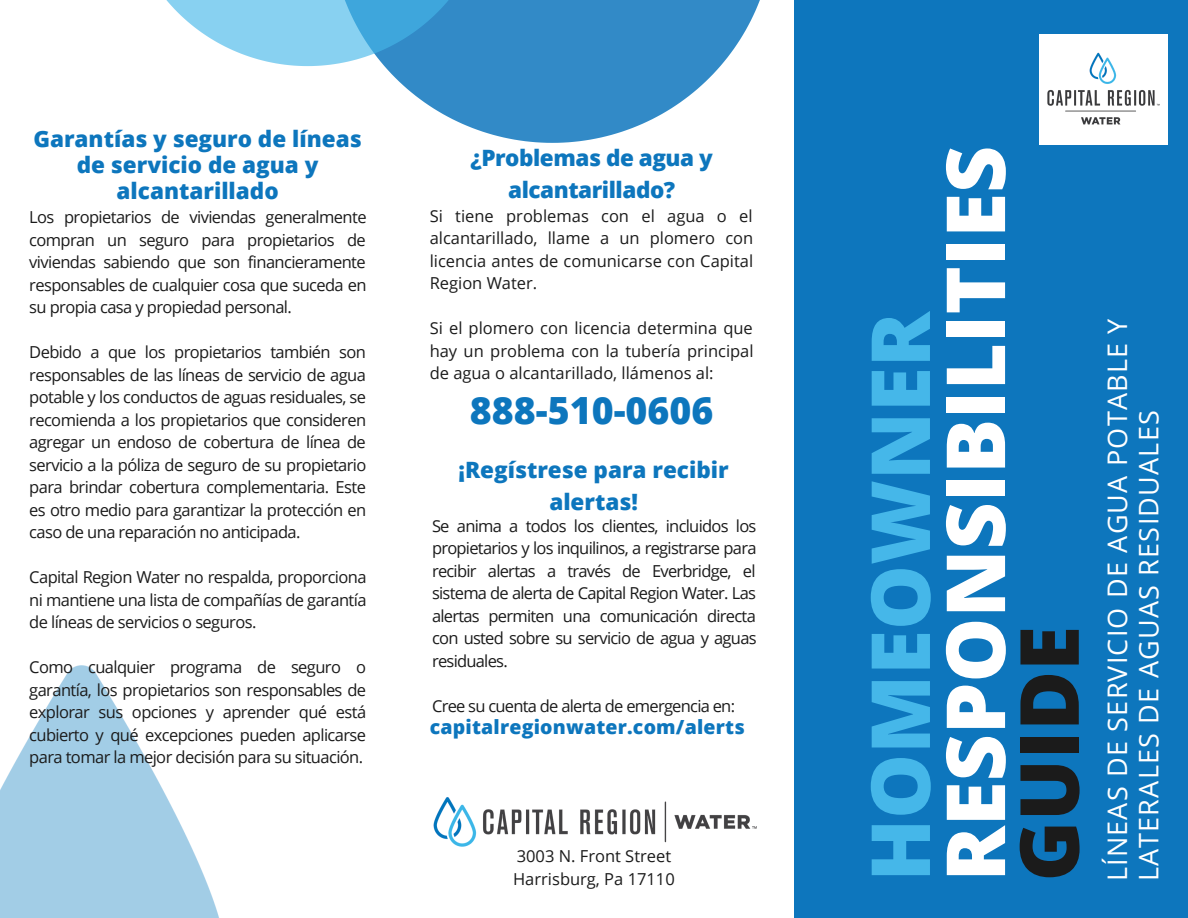
<style>
.page{position:relative;width:1188px;height:918px;background:#fff}
.page>*{position:absolute;margin:0;border:0;box-sizing:border-box;transform-origin:0 0}
.t1{font:800 81.6px "Open Sans";color:#fff}
.t2{font:800 81.6px "Open Sans";color:#45b7e9}
.t3{font:800 81.6px "Open Sans";color:#1b1b1b}
.t4{font:800 37.5px "Open Sans";color:#0d76bd}
.t5{font:27px "Open Sans";letter-spacing:.045em;color:#fff}
.t6{font:800 22.5px/25.8px "Open Sans";color:#0d76bd;text-align:center}
.t7{font:800 22.5px/31.5px "Open Sans";letter-spacing:-.02em;color:#0d76bd;text-align:center}
.t8{font:800 19.5px "Open Sans";letter-spacing:.01em;color:#0d76bd}
.t9{font:16.5px/22.5px "Open Sans";letter-spacing:-.035em;color:#1b1b1b;text-align:justify}
.t10{font:16.5px/22.5px "Open Sans";color:#1b1b1b}
</style>
<div class="page">
<div style="left:793px;top:0;width:395px;height:918px;background:#0d76bd"></div>
<img style="left:0;top:666px;width:219px;height:252px">
<svg style="left:384px;top:0;width:376px;height:143px;fill:#328ac7"></svg>
<div style="left:1039px;top:34px;width:128px;height:110px;background:#fff"></div>
<svg style="left:166px;top:0;width:325px;height:66px"></svg>
<img style="left:1047px;top:52px;width:113px;height:73px">
<img style="left:433px;top:797px;width:324px;height:50px">
<p class="t6" style="left:33px;top:125px;width:330px">Garantías y seguro de líneas de servicio de agua y</p>
<p class="t6" style="left:117px;top:177px;width:164px">alcantarillado</p>
<p class="t9" style="left:29px;top:206px;width:339px">Los propietarios de viviendas generalmente compran un seguro para propietarios de viviendas sabiendo que son financieramente responsables de cualquier cosa que suceda en su propia casa y propiedad personal.</p>
<p class="t9" style="left:29px;top:341px;width:339px">Debido a que los propietarios también son responsables de las líneas de servicio de agua potable y los conductos de aguas residuales, se recomienda a los propietarios que consideren agregar un endoso de cobertura de línea de servicio a la póliza de seguro de su propietario para brindar cobertura complementaria. Este es otro medio para garantizar la protección en caso de una reparación no anticipada.</p>
<p class="t9" style="left:29px;top:566px;width:339px">Capital Region Water no respalda, proporciona</p>
<p class="t9" style="left:29px;top:588px;width:339px">ni mantiene una lista de compañías de garantía de líneas de servicios o seguros.</p>
<p class="t9" style="left:29px;top:656px;width:338px">Como cualquier programa de seguro o garantía, los propietarios son responsables de</p>
<p class="t9" style="left:29px;top:701px;width:338px">explorar sus opciones y aprender qué está cubierto y qué excepciones pueden aplicarse para tomar la mejor decisión para su situación.</p>
<p class="t7" style="left:470px;top:142px;width:244px">¿Problemas de agua y alcantarillado?</p>
<p class="t10" style="left:430px;top:204px;width:324px">Si tiene problemas con el agua o el</p>
<p class="t10" style="left:430px;top:226px;width:325px">alcantarillado, llame a un plomero con</p>
<p class="t10" style="left:430px;top:249px;width:325px">licencia antes de comunicarse con Capital<br>Region Water.</p>
<p class="t10" style="left:430px;top:316px;width:325px">Si el plomero con licencia determina que hay un problema con la tubería principal</p>
<p class="t10" style="left:430px;top:361px;width:285px">de agua o alcantarillado, llámenos al:</p>
<p class="t4" style="left:470px;top:384px;width:245px">888-510-0606</p>
<p class="t6" style="left:459px;top:454px;width:272px;line-height:31.5px">¡Regístrese para recibir alertas!</p>
<p class="t9" style="left:432px;top:514px;width:326px">Se anima a todos los clientes, incluidos los propietarios y los inquilinos, a registrarse para</p>
<p class="t9" style="left:432px;top:559px;width:326px">recibir alertas a través de Everbridge, el sistema de alerta de Capital Region Water. Las alertas permiten una comunicación directa con usted sobre su servicio de agua y aguas residuales.</p>
<p class="t9" style="left:432px;top:694px;width:305px">Cree su cuenta de alerta de emergencia en:</p>
<p class="t8" style="left:430px;top:713px;width:316px">capitalregionwater.com/alerts</p>
<p class="t10" style="left:513px;top:845px;width:163px">3003 N. Front Street<br>Harrisburg, Pa 17110</p>
<p class="t2" style="left:843px;top:881px;width:572px;rotate:-90deg">HOMEOWNER</p>
<p class="t1" style="left:918px;top:881px;width:737px;rotate:-90deg">RESPONSIBILITIES</p>
<p class="t3" style="left:992px;top:881px;width:257px;rotate:-90deg">GUIDE</p>
<p class="t5" style="left:1098px;top:881px;width:564px;rotate:-90deg">LÍNEAS DE SERVICIO DE AGUA POTABLE Y</p>
<p class="t5" style="left:1130px;top:881px;width:473px;rotate:-90deg">LATERALES DE AGUAS RESIDUALES</p>
</div>
